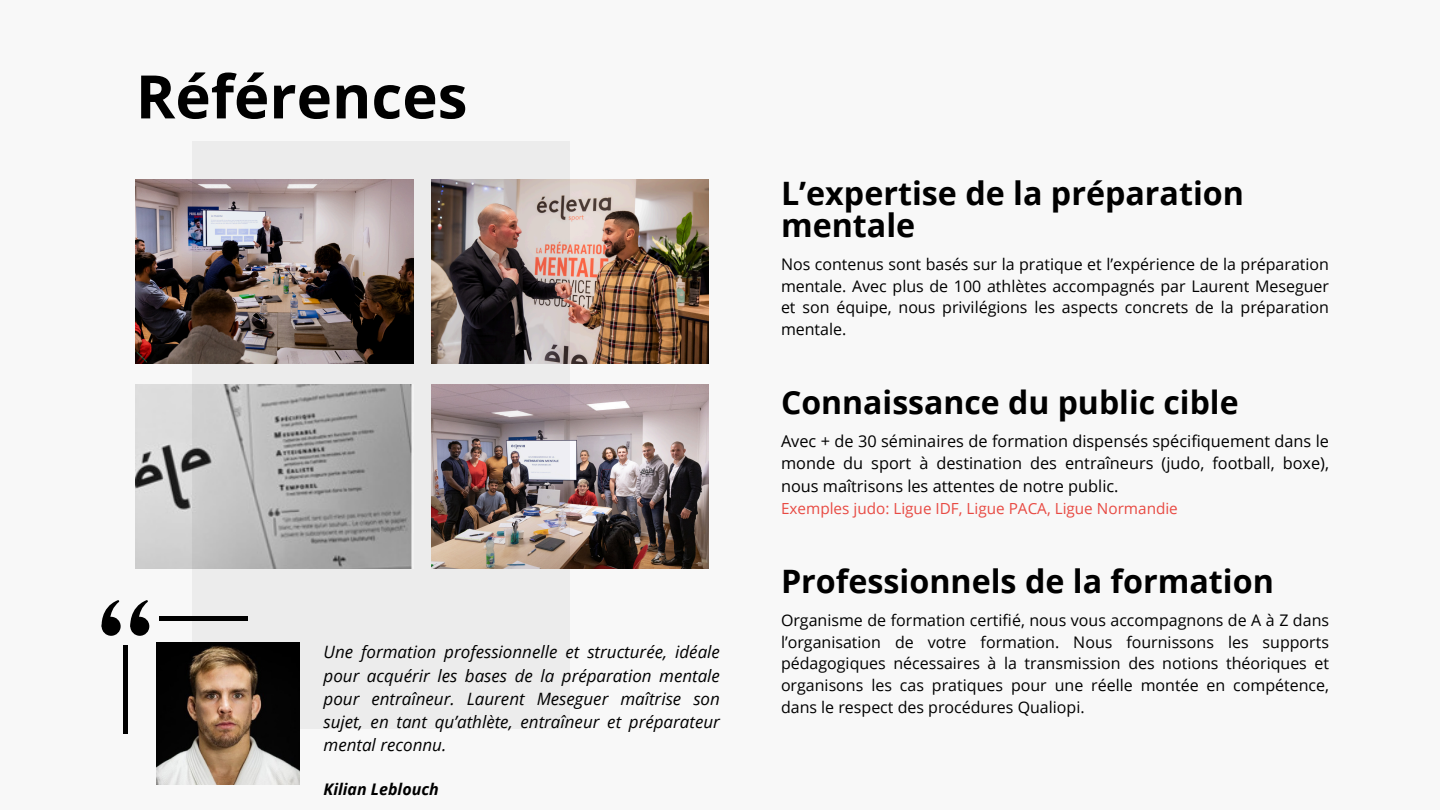
<style>
.page{position:relative;width:1440px;height:810px;background:#f8f8f8}
.page>*{position:absolute;margin:0;border:0;box-sizing:border-box;transform-origin:0 0}
.t1{font:700 60px "Open Sans";color:#000}
.t2{font:700 32.3px/31.5px "Open Sans";color:#000}
.t3{font:700 32px "Open Sans";color:#000}
.t4{font:italic 17px/23.2px "Open Sans";color:#000;text-align:justify}
.t5{font:16.3px/22.5px "Open Sans";color:#000;text-align:justify}
.t6{font:16px/21.8px "Open Sans";color:#000;text-align:justify}
.t7{font:italic 700 16px "Open Sans";color:#000}
.t8{font:15.3px "Open Sans";color:#e84a43}
</style>
<div class="page">
<img style="left:136px;top:180px;width:56px;height:184px">
<img style="left:570px;top:180px;width:139px;height:184px">
<img style="left:136px;top:384px;width:56px;height:184px">
<img style="left:570px;top:384px;width:139px;height:184px">
<img style="left:192px;top:141px;width:378px;height:588px">
<img style="left:157px;top:642px;width:142px;height:143px">
<svg style="left:130px;top:617px;width:19px;height:19px"></svg>
<svg style="left:130px;top:600px;width:18px;height:33px"></svg>
<svg style="left:102px;top:617px;width:19px;height:19px"></svg>
<svg style="left:101px;top:600px;width:19px;height:33px"></svg>
<div style="left:123px;top:646px;width:5px;height:88px;background:#000"></div>
<div style="left:159px;top:616px;width:89px;height:5px;background:#000"></div>
<p class="t1" style="left:136px;top:54px;width:333px">Références</p>
<p class="t4" style="left:324px;top:640px;width:398px">Une formation professionnelle et structurée, idéale pour acquérir les bases de la préparation mentale pour entraîneur. Laurent Meseguer maîtrise son sujet, en tant qu’athlète, entraîneur et préparateur mental reconnu.</p>
<h3 class="t7" style="left:324px;top:778px;width:117px">Kilian Leblouch</h3>
<p class="t2" style="left:781px;top:177px;width:465px">L’expertise de la préparation mentale</p>
<h1 class="t6" style="left:781px;top:253px;width:550px">Nos contenus sont basés sur la pratique et l’expérience de la préparation mentale. Avec plus de 100 athlètes accompagnés par Laurent Meseguer et son équipe, nous privilégions les aspects concrets de la préparation mentale.</h1>
<p class="t3" style="left:781px;top:379px;width:459px">Connaissance du public cible</p>
<p class="t5" style="left:781px;top:429px;width:550px">Avec + de 30 séminaires de formation dispensés spécifiquement dans le monde du sport à destination des entraîneurs (judo, football, boxe), nous maîtrisons les attentes de notre public.</p>
<p class="t8" style="left:781px;top:498px;width:398px">Exemples judo: Ligue IDF, Ligue PACA, Ligue Normandie</p>
<p class="t2" style="left:781px;top:564px;width:494px">Professionnels de la formation</p>
<p class="t6" style="left:781px;top:609px;width:550px">Organisme de formation certifié, nous vous accompagnons de A à Z dans l’organisation de votre formation. Nous fournissons les supports pédagogiques nécessaires à la transmission des notions théoriques et organisons les cas pratiques pour une réelle montée en compétence, dans le respect des procédures Qualiopi.</p>
</div>
